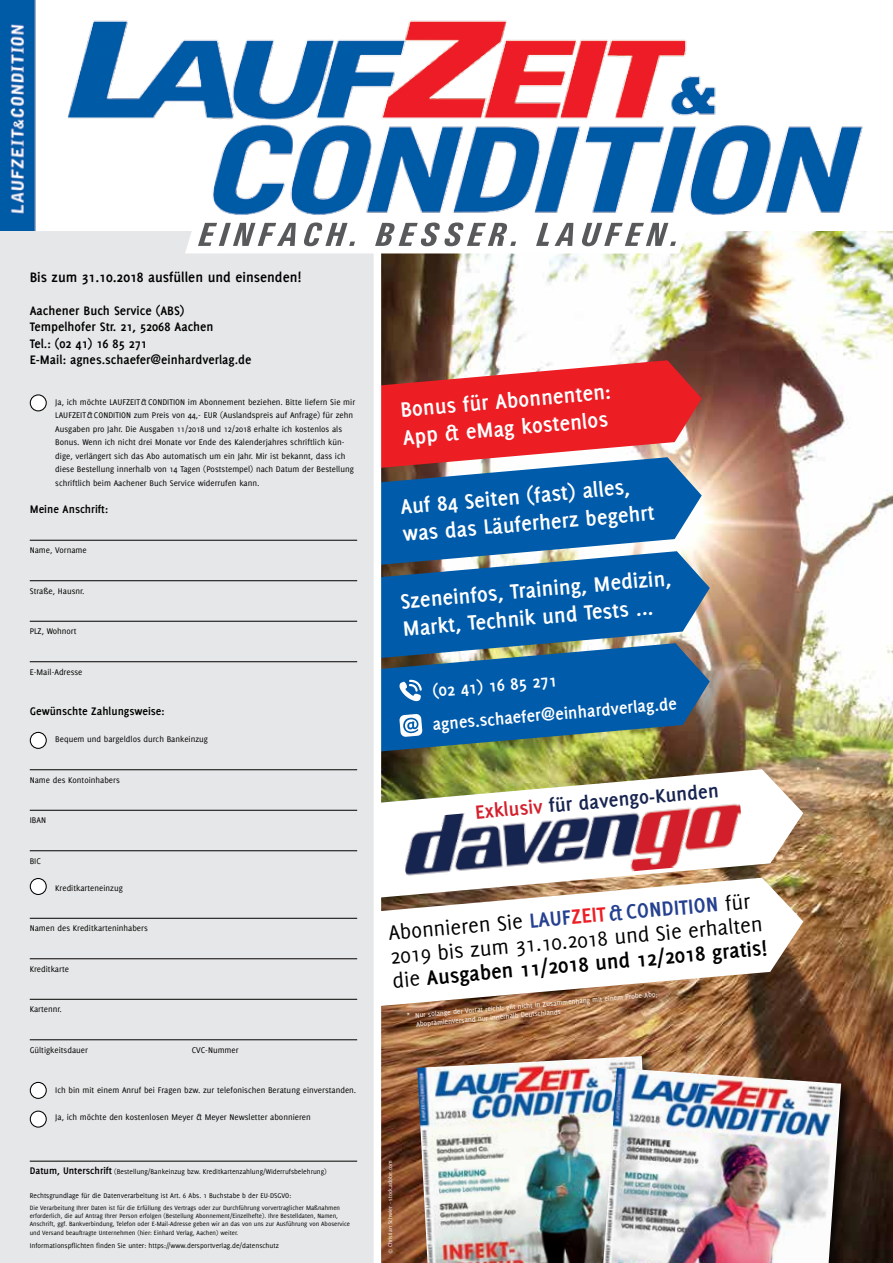
<style>
.page{position:relative;width:893px;height:1263px;background:#fff}
.page>*{position:absolute;margin:0;border:0;box-sizing:border-box;transform-origin:0 0}
.t1{font:700 22.8px/27.3px "Delicious";color:#fff}
.t2{font:22.5px/24px "Delicious";color:#000}
.t3{font:700 21px "Delicious";color:#182550}
.t4{font:700 18.3px "Delicious";color:#fff}
.t5{font:700 15px "Delicious";color:#000}
.t6{font:700 13.5px/16.5px "Delicious";color:#000}
.t7{font:700 12px "Delicious";color:#000}
.t8{font:9px/13.5px "Delicious";color:#000}
.t9{font:7.5px "Delicious";color:#000}
.t10{font:7.5px/9px "Delicious";color:#fff}
.t11{font:6.75px/8.1px "Delicious";color:#000}
.t12{font:6px "Delicious";color:#fff}
.s1{font-weight:700;font-size:10.5px}
.s2{color:#d3202c}
.s3{font-weight:700;color:#25408f}
.s4{font-weight:700;color:#ed1d24}
.s5{font-weight:700}
</style>
<div class="page">
<img style="left:381px;top:231px;width:512px;height:1032px">
<svg style="left:381px;top:360px;width:329px;height:394px;background:#57618b"></svg>
<img style="left:417px;top:1056px;width:236px;height:207px">
<div style="left:599px;top:1066px;width:256px;height:197px;background:#000;opacity:.75"></div>
<img style="left:603px;top:1068px;width:238px;height:195px">
<img style="left:381px;top:769px;width:422px;height:109px">
<svg style="left:381px;top:878px;width:422px;height:129px"></svg>
<img style="left:401px;top:789px;width:344px;height:102px">
<div style="left:0;top:0;width:374px;height:1263px;background:#e6e7e8"></div>
<hr style="left:30px;top:540px;width:327px;height:1px;background:#000">
<hr style="left:30px;top:580px;width:327px;height:1px;background:#000">
<hr style="left:30px;top:621px;width:327px;height:1px;background:#000">
<hr style="left:30px;top:661px;width:327px;height:1px;background:#000">
<hr style="left:30px;top:769px;width:327px;height:1px;background:#000">
<hr style="left:30px;top:810px;width:327px;height:1px;background:#000">
<hr style="left:30px;top:850px;width:327px;height:1px;background:#000">
<hr style="left:30px;top:918px;width:327px;height:1px;background:#000">
<hr style="left:30px;top:958px;width:327px;height:1px;background:#000">
<hr style="left:30px;top:999px;width:327px;height:1px;background:#000">
<hr style="left:30px;top:1039px;width:327px;height:1px;background:#000">
<hr style="left:30px;top:1161px;width:327px;height:1px;background:#000">
<div style="left:30px;top:395px;width:16px;height:16px;background:#fff;border-radius:50%"></div>
<div style="left:30px;top:394px;width:17px;height:17px;border:1px solid #000;border-radius:50%"></div>
<img style="left:0;top:0;width:863px;height:230px">
<svg style="left:185px;top:219px;width:505px;height:35px"></svg>
<div style="left:30px;top:1111px;width:16px;height:16px;background:#fff;border-radius:50%"></div>
<div style="left:30px;top:1110px;width:17px;height:17px;border:1px solid #000;border-radius:50%"></div>
<div style="left:30px;top:1082px;width:16px;height:16px;background:#fff;border-radius:50%"></div>
<div style="left:30px;top:1082px;width:17px;height:17px;border:1px solid #000;border-radius:50%"></div>
<div style="left:30px;top:878px;width:16px;height:16px;background:#fff;border-radius:50%"></div>
<div style="left:30px;top:878px;width:17px;height:17px;border:1px solid #000;border-radius:50%"></div>
<div style="left:30px;top:732px;width:16px;height:16px;background:#fff;border-radius:50%"></div>
<div style="left:30px;top:732px;width:17px;height:17px;border:1px solid #000;border-radius:50%"></div>
<h3 class="t5" style="left:30px;top:268px;width:273px">Bis zum 31.10.2018 ausfüllen und einsenden!</h3>
<h3 class="t6" style="left:30px;top:302px;width:223px">Aachener Buch Service (ABS)<br>Tempelhofer Str. 21, 52068 Aachen<br>Tel.: (02 41) 16 85 271<br>E-Mail: agnes.schaefer@einhardverlag.de</h3>
<p class="t8" style="left:55px;top:395px;width:301px">Ja, ich möchte LAUFZEIT&amp;CONDITION im Abonnement beziehen. Bitte liefern Sie mir LAUFZEIT&amp;CONDITION zum Preis von 44,- EUR (Auslandspreis auf Anfrage) für zehn Ausgaben pro Jahr. Die Ausgaben 11/2018 und 12/2018 erhalte ich kostenlos als Bonus. Wenn ich nicht drei Monate vor Ende des Kalenderjahres schriftlich kün&shy;dige, verlängert sich das Abo automatisch um ein Jahr. Mir ist bekannt, dass ich diese Bestellung innerhalb von 14 Tagen (Poststempel) nach Datum der Bestellung schriftlich beim Aachener Buch Service widerrufen kann.</p>
<h3 class="t7" style="left:30px;top:502px;width:80px">Meine Anschrift:</h3>
<p class="t8" style="left:30px;top:543px;width:59px">Name, Vorname</p>
<p class="t8" style="left:30px;top:584px;width:56px">Straße, Hausnr.</p>
<p class="t8" style="left:30px;top:624px;width:48px">PLZ, Wohnort</p>
<p class="t8" style="left:30px;top:665px;width:54px">E-Mail-Adresse</p>
<h3 class="t7" style="left:30px;top:704px;width:136px">Gewünschte Zahlungsweise:</h3>
<p class="t8" style="left:55px;top:732px;width:154px">Bequem und bargeldlos durch Bankeinzug</p>
<p class="t8" style="left:30px;top:773px;width:92px">Name des Kontoinhabers</p>
<p class="t8" style="left:30px;top:813px;width:18px">IBAN</p>
<p class="t8" style="left:30px;top:854px;width:13px">BIC</p>
<p class="t8" style="left:55px;top:881px;width:69px">Kreditkarteneinzug</p>
<p class="t8" style="left:30px;top:921px;width:120px">Namen des Kreditkarteninhabers</p>
<p class="t8" style="left:30px;top:962px;width:41px">Kreditkarte</p>
<p class="t8" style="left:30px;top:1002px;width:34px">Kartennr.</p>
<p class="t8" style="left:30px;top:1043px;width:60px">Gültigkeitsdauer</p>
<p class="t8" style="left:192px;top:1043px;width:48px">CVC-Nummer</p>
<p class="t8" style="left:55px;top:1083px;width:302px">Ich bin mit einem Anruf bei Fragen bzw. zur telefonischen Beratung einverstanden.</p>
<p class="t8" style="left:55px;top:1110px;width:257px">Ja, ich möchte den kostenlosen Meyer &amp; Meyer Newsletter abonnieren</p>
<p class="t9" style="left:30px;top:1167px;width:299px"><span class="s1">Datum, Unterschrift</span> (Bestellung/Bankeinzug bzw. Kreditkartenzahlung/Widerrufsbelehrung)</p>
<p class="t9" style="left:30px;top:1191px;width:263px">Rechtsgrundlage für die Datenverarbeitung ist Art. 6 Abs. 1 Buchstabe b der EU-DSGVO:</p>
<p class="t11" style="left:30px;top:1204px;width:322px">Die Verarbeitung Ihrer Daten ist für die Erfüllung des Vertrags oder zur Durchführung vorvertraglicher Maßnahmen erforderlich, die auf Antrag Ihrer Person erfolgen (Bestellung Abonnement/Einzelhefte). Ihre Bestelldaten, Namen, Anschrift, ggf. Bankverbindung, Telefon oder E-Mail-Adresse geben wir an das von uns zur Ausführung von Aboservice und Versand beauftragte Unternehmen (hier: Einhard Verlag, Aachen) weiter.</p>
<p class="t9" style="left:30px;top:1241px;width:251px">Informationspflichten finden Sie unter: https://www.dersportverlag.de/datenschutz</p>
<h1 class="t1" style="left:399px;top:396px;width:213px;rotate:-5deg">Bonus für Abonnenten:<br>App &amp; eMag kostenlos</h1>
<h1 class="t1" style="left:399px;top:493px;width:254px;rotate:-5deg">Auf 84 Seiten (fast) alles, was das Läuferherz begehrt</h1>
<h1 class="t1" style="left:399px;top:587px;width:273px;rotate:-5deg">Szeneinfos, Training, Medizin,<br>Markt, Technik und Tests ...</h1>
<h3 class="t4" style="left:432px;top:680px;width:126px;rotate:-5deg">(02 41) 16 85 271</h3>
<h3 class="t4" style="left:432px;top:714px;width:247px;rotate:-5deg">agnes.schaefer@einhardverlag.de</h3>
<h3 class="t3" style="left:474px;top:800px;width:246px;rotate:-5deg"><span class="s2">Exklusiv</span> für davengo-Kunden</h3>
<h2 class="t2" style="left:387px;top:920px;width:378px;rotate:-5deg">Abonnieren Sie <span class="s3">LAUF</span><span class="s4">ZEIT</span><span class="s3">&amp;CONDITION</span> für<br>2019 bis zum 31.10.2018 und Sie erhalten die <span class="s5">Ausgaben 11/2018 und 12/2018 gratis!</span></h2>
<p class="t10" style="left:415px;top:1011px;width:245px;text-indent:-9px;rotate:-5deg">* Nur solange der Vorrat reicht; gilt nicht in Zusammenhang mit einem Probe-Abo;<br>Aboprämienversand nur innerhalb Deutschlands</p>
<p class="t12" style="left:387px;top:1254px;width:96px;rotate:-90deg">© Christian Schwier - stock.adobe.com</p>
</div>
